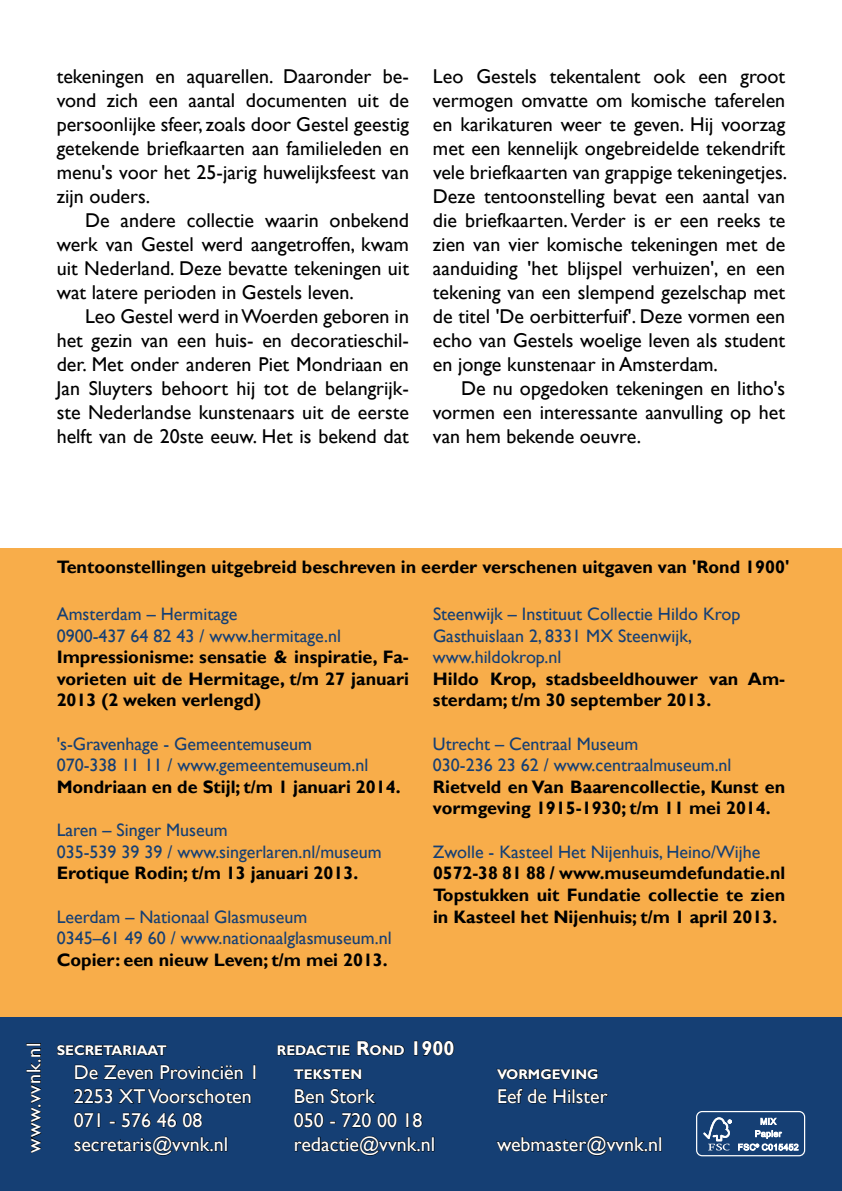
<style>
.page{position:relative;width:842px;height:1191px;background:#fff}
.page>*{position:absolute;margin:0;border:0;box-sizing:border-box;transform-origin:0 0}
.t1{font:20px/24px "Gill Sans";color:#000;text-align:justify}
.t2{font:20px/24px "Gill Sans";color:#fff}
.t3{font:20px "Gill Sans";letter-spacing:.04em;color:#fff}
.t4{font:700 18px/21.6px "Gill Sans";color:#000;text-align:justify}
.t5{font:18px/21.6px "Gill Sans";color:#153f74}
.t6{font:700 14px/24px "Gill Sans";color:#fff}
.s1{font-size:20px}
</style>
<div class="page">
<div style="left:0;top:1017px;width:842px;height:174px;background:#153f74"></div>
<svg style="left:56px;top:1044px;width:111px;height:12px"></svg>
<svg style="left:74px;top:1064px;width:80px;height:16px"></svg>
<svg style="left:160px;top:1064px;width:84px;height:16px"></svg>
<svg style="left:253px;top:1065px;width:2px;height:14px"></svg>
<svg style="left:74px;top:1088px;width:178px;height:16px"></svg>
<svg style="left:73px;top:1112px;width:27px;height:16px"></svg>
<svg style="left:121px;top:1112px;width:82px;height:16px"></svg>
<svg style="left:74px;top:1135px;width:153px;height:21px"></svg>
<svg style="left:277px;top:1044px;width:74px;height:12px"></svg>
<svg style="left:357px;top:1040px;width:48px;height:16px"></svg>
<div style="left:414px;top:1041px;width:3px;height:14px;border:1px solid #000"></div>
<svg style="left:422px;top:1040px;width:33px;height:16px"></svg>
<svg style="left:293px;top:1068px;width:69px;height:12px"></svg>
<svg style="left:294px;top:1088px;width:30px;height:16px"></svg>
<svg style="left:330px;top:1088px;width:46px;height:16px"></svg>
<svg style="left:294px;top:1112px;width:30px;height:16px"></svg>
<svg style="left:342px;top:1112px;width:55px;height:16px"></svg>
<svg style="left:407px;top:1112px;width:16px;height:16px"></svg>
<svg style="left:294px;top:1135px;width:140px;height:21px"></svg>
<svg style="left:496px;top:1068px;width:102px;height:12px"></svg>
<svg style="left:498px;top:1088px;width:49px;height:16px"></svg>
<svg style="left:553px;top:1088px;width:56px;height:16px"></svg>
<svg style="left:496px;top:1135px;width:165px;height:21px"></svg>
<svg style="left:26px;top:1043px;width:16px;height:110px"></svg>
<div style="left:696px;top:1111px;width:109px;height:45px;border:1px solid #fff;border-radius:6px"></div>
<svg style="left:703px;top:1117px;width:28px;height:33px"></svg>
<svg style="left:738px;top:1117px;width:60px;height:33px"></svg>
<div style="left:0;top:585px;width:842px;height:432px;background:#f8ad4a"></div>
<div style="left:0;top:549px;width:842px;height:36px;background:#f8ad4a"></div>
<p class="t1" style="left:57px;top:64px;width:354px">tekeningen en aquarellen. Daaronder be&shy;vond zich een aantal documenten uit de persoonlijke sfeer, zoals door Gestel geestig getekende briefkaarten aan familieleden en menu's voor het 25-jarig huwelijksfeest van zijn ouders.</p>
<p class="t1" style="left:57px;top:208px;width:354px;text-indent:28px">De andere collectie waarin onbekend werk van Gestel werd aangetroffen, kwam uit Nederland. Deze bevatte tekeningen uit wat latere perioden in Gestels leven.</p>
<p class="t1" style="left:57px;top:304px;width:354px;text-indent:28px">Leo Gestel werd inWoerden geboren in het gezin van een huis- en decoratieschil&shy;der. Met onder anderen Piet Mondriaan en Jan Sluyters behoort hij tot de belangrijk&shy;ste Nederlandse kunstenaars uit de eerste helft van de 20ste eeuw. Het is bekend dat</p>
<p class="t1" style="left:433px;top:64px;width:356px">Leo Gestels tekentalent ook een groot vermogen omvatte om komische taferelen en karikaturen weer te geven. Hij voorzag met een kennelijk ongebreidelde tekendrift vele briefkaarten van grappige tekeningetjes.<br>Deze tentoonstelling bevat een aantal van die briefkaarten. Verder is er een reeks te zien van vier komische tekeningen met de aanduiding 'het blijspel verhuizen', en een tekening van een slempend gezelschap met de titel 'De oerbitterfuif'. Deze vormen een echo van Gestels woelige leven als student en jonge kunstenaar in Amsterdam.</p>
<p class="t1" style="left:433px;top:376px;width:354px;text-indent:28px">De nu opgedoken tekeningen en litho's vormen een interessante aanvulling op het van hem bekende oeuvre.</p>
<p class="t4" style="left:57px;top:556px;width:734px">Tentoonstellingen uitgebreid beschreven in eerder verschenen uitgaven van 'Rond 1900'</p>
<p class="t5" style="left:57px;top:603px;width:286px">Amsterdam – Hermitage<br>0900-437 64 82 43 / www.hermitage.nl</p>
<p class="t4" style="left:57px;top:647px;width:354px">Impressionisme: sensatie &amp; inspiratie, Fa&shy;vorieten uit de Hermitage, t/m 27 januari 2013 (2 weken verlengd)</p>
<p class="t5" style="left:57px;top:733px;width:313px">'s-Gravenhage - Gemeentemuseum<br>070-338 11 11 / www.gemeentemuseum.nl</p>
<p class="t4" style="left:57px;top:776px;width:345px">Mondriaan en de Stijl; t/m 1 januari 2014.</p>
<p class="t5" style="left:57px;top:819px;width:326px">Laren – Singer Museum<br>035-539 39 39 / www.singerlaren.nl/museum</p>
<p class="t4" style="left:57px;top:863px;width:303px">Erotique Rodin; t/m 13 januari 2013.</p>
<p class="t5" style="left:57px;top:906px;width:336px">Leerdam – Nationaal Glasmuseum<br>0345–61 49 60 / www.nationaalglasmuseum.nl</p>
<p class="t4" style="left:57px;top:949px;width:333px">Copier: een nieuw Leven; t/m mei 2013.</p>
<p class="t5" style="left:433px;top:603px;width:309px">Steenwijk – Instituut Collectie Hildo Krop<br>Gasthuislaan 2, 8331 MX Steenwijk, www.hildokrop.nl</p>
<p class="t4" style="left:433px;top:668px;width:354px">Hildo Krop, stadsbeeldhouwer van Am&shy;sterdam; t/m 30 september 2013.</p>
<p class="t5" style="left:433px;top:733px;width:300px">Utrecht – Centraal Museum<br>030-236 23 62 / www.centraalmuseum.nl</p>
<p class="t4" style="left:433px;top:776px;width:354px">Rietveld en Van Baarencollectie, Kunst en vormgeving 1915-1930; t/m 11 mei 2014.</p>
<p class="t5" style="left:433px;top:841px;width:329px">Zwolle - Kasteel Het Nijenhuis, Heino/Wijhe</p>
<p class="t4" style="left:433px;top:863px;width:354px">0572-38 81 88 / www.museumdefundatie.nl Topstukken uit Fundatie collectie te zien in Kasteel het Nijenhuis; t/m 1 april 2013.</p>
<p class="t3" style="left:22px;top:1152px;width:112px;rotate:-90deg">www.vvnk.nl</p>
<p class="t6" style="left:57px;top:1038px;width:112px">SECRETARIAAT</p>
<p class="t2" style="left:74px;top:1060px;width:187px">De Zeven Provinciën 1<br>2253 XTVoorschoten<br>071 - 576 46 08 secretaris@vvnk.nl</p>
<p class="t6" style="left:294px;top:1038px;width:162px;text-indent:-17px">REDACTIE <span class="s1">R</span>OND <span class="s1">1900<br></span>TEKSTEN</p>
<p class="t2" style="left:294px;top:1084px;width:143px">Ben Stork<br>050 - 720 00 18 redactie@vvnk.nl</p>
<p class="t6" style="left:497px;top:1062px;width:103px">VORMGEVING</p>
<p class="t2" style="left:497px;top:1084px;width:112px">Eef de Hilster</p>
<p class="t2" style="left:497px;top:1132px;width:167px">webmaster@vvnk.nl</p>
</div>
